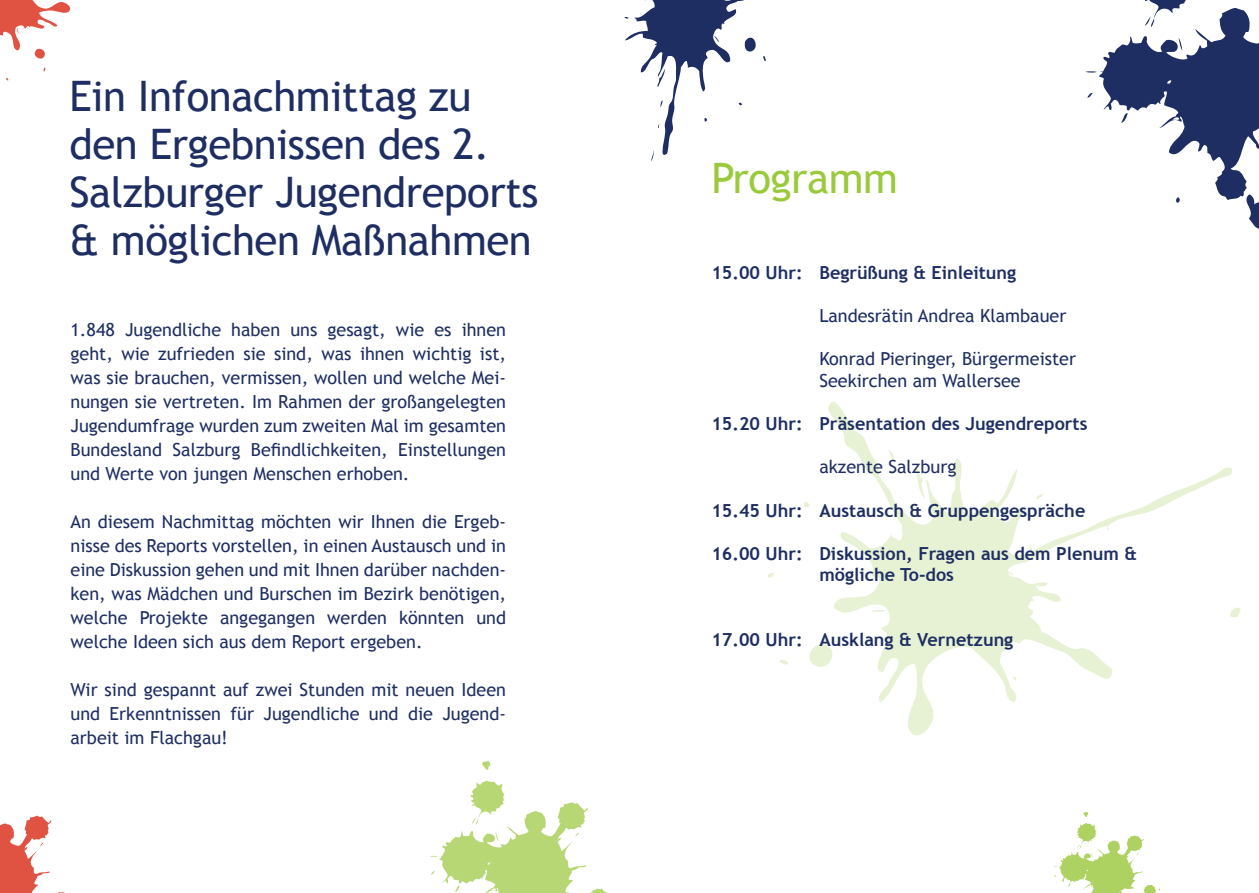
<style>
.page{position:relative;width:1259px;height:893px;background:#fff}
.page>*{position:absolute;margin:0;border:0;box-sizing:border-box;transform-origin:0 0}
.t1{font:42px/48px "Trebuchet MS";letter-spacing:-.01em;color:#1e2e63}
.t2{font:42px "Trebuchet MS";letter-spacing:-.01em;color:#99ca3b}
.t3{font:18px/24px "Trebuchet MS";color:#1e2e63;text-align:justify}
.t4{font:700 18px/21.6px "Trebuchet MS";color:#1e2e63}
</style>
<div class="page">
<svg style="left:767px;top:376px;width:473px;height:360px"></svg>
<svg style="left:624px;top:0;width:142px;height:162px"></svg>
<svg style="left:1085px;top:0;width:174px;height:229px"></svg>
<svg style="left:430px;top:761px;width:177px;height:132px"></svg>
<svg style="left:1054px;top:812px;width:107px;height:81px"></svg>
<svg style="left:0;top:815px;width:65px;height:78px"></svg>
<svg style="left:0;top:0;width:71px;height:81px"></svg>
<h1 class="t1" style="left:69px;top:73px;width:470px">Ein Infonachmittag zu den Ergebnissen des 2.<br>Salzburger Jugendreports &amp; möglichen Maßnahmen</h1>
<p class="t3" style="left:71px;top:318px;width:437px">1.848 Jugendliche haben uns gesagt, wie es ihnen geht, wie zufrieden sie sind, was ihnen wichtig ist, was sie brauchen, vermissen, wollen und welche Mei&shy;nungen sie vertreten. Im Rahmen der großangelegten Jugendumfrage wurden zum zweiten Mal im gesamten Bundesland Salzburg Befindlichkeiten, Einstellungen und Werte von jungen Menschen erhoben.</p>
<p class="t3" style="left:71px;top:510px;width:437px">An diesem Nachmittag möchten wir Ihnen die Ergeb&shy;nisse des Reports vorstellen, in einen Austausch und in eine Diskussion gehen und mit Ihnen darüber nachden&shy;ken, was Mädchen und Burschen im Bezirk benötigen, welche Projekte angegangen werden könnten und welche Ideen sich aus dem Report ergeben.</p>
<p class="t3" style="left:71px;top:678px;width:437px">Wir sind gespannt auf zwei Stunden mit neuen Ideen und Erkenntnissen für Jugendliche und die Jugend&shy;arbeit im Flachgau!</p>
<h1 class="t2" style="left:711px;top:153px;width:188px">Programm</h1>
<p class="t4" style="left:711px;top:262px;width:306px">15.00 Uhr: Begrüßung &amp; Einleitung</p>
<p class="t3" style="left:819px;top:304px;width:248px">Landesrätin Andrea Klambauer</p>
<p class="t3" style="left:819px;top:348px;width:258px;line-height:21.6px">Konrad Pieringer, Bürgermeister<br>Seekirchen am Wallersee</p>
<p class="t4" style="left:711px;top:413px;width:377px">15.20 Uhr: Präsentation des Jugendreports</p>
<p class="t3" style="left:819px;top:455px;width:138px">akzente Salzburg</p>
<p class="t4" style="left:711px;top:499px;width:375px">15.45 Uhr: Austausch &amp; Gruppengespräche</p>
<p class="t4" style="left:819px;top:543px;width:319px;text-indent:-108px">16.00 Uhr: Diskussion, Fragen aus dem Plenum &amp; mögliche To-dos</p>
<p class="t4" style="left:711px;top:629px;width:303px">17.00 Uhr: Ausklang &amp; Vernetzung</p>
</div>
